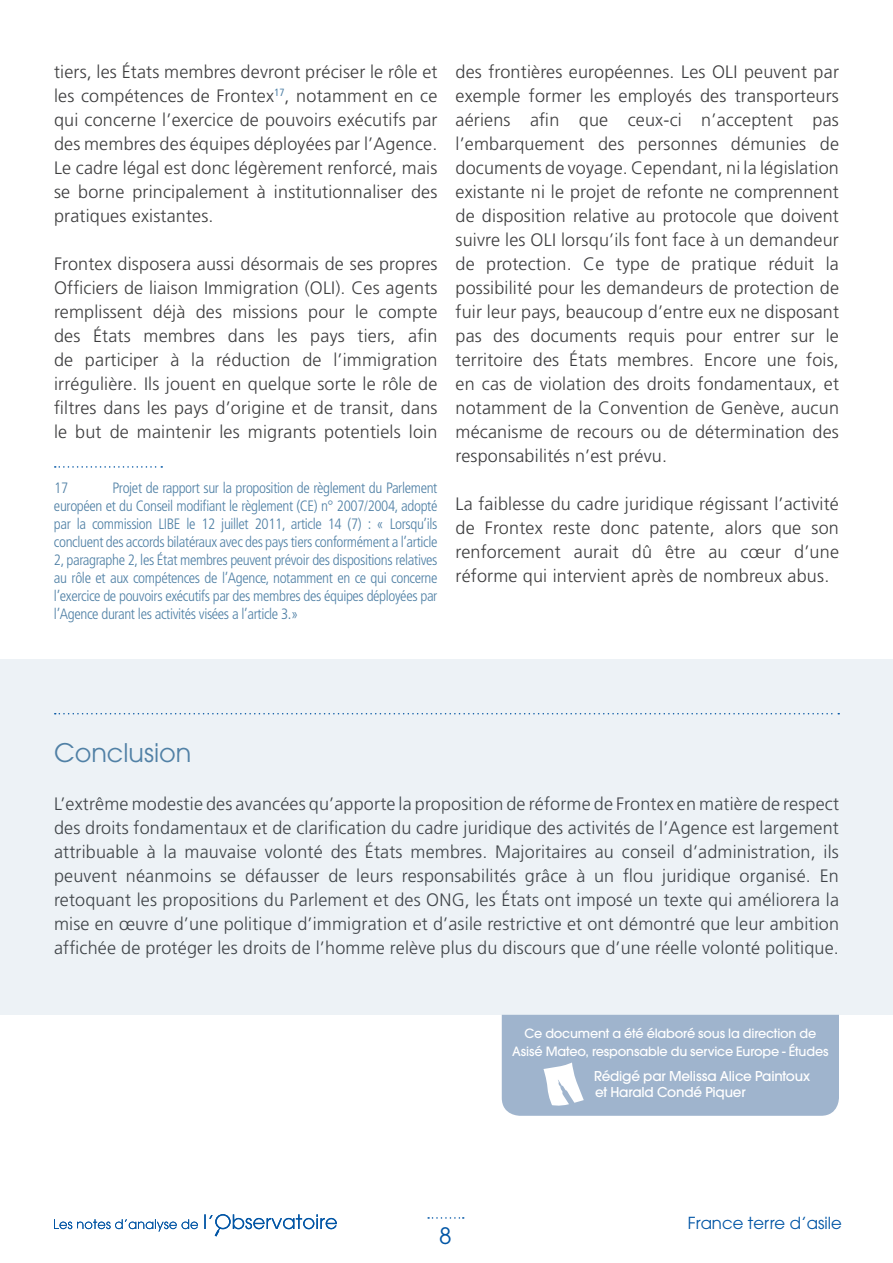
<style>
.page{position:relative;width:893px;height:1263px;background:#fff}
.page>*{position:absolute;margin:0;border:0;box-sizing:border-box;transform-origin:0 0}
.t1{font:25.5px "ITC Avant Garde Pro";color:#5181a6}
.t2{font:22.5px "ITC Avant Garde Pro";color:#0155a5}
.t3{font:300 18px/24px "Frutiger";letter-spacing:.01em;color:#3e3e3f;text-align:justify}
.t4{font:16.5px "ITC Avant Garde Pro";color:#0155a5}
.t5{font:300 condensed 15px/18px "Frutiger";letter-spacing:-.025em;color:#5181a6;text-align:justify}
.t6{font:500 13.5px/16.2px "ITC Avant Garde Pro";letter-spacing:-.015em;color:#fff}
.t7{font:500 12.75px/18px "ITC Avant Garde Pro";letter-spacing:-.015em;color:#fff;text-align:center}
</style>
<div class="page">
<svg style="left:54px;top:1219px;width:144px;height:12px"></svg>
<svg style="left:204px;top:1214px;width:133px;height:22px"></svg>
<svg style="left:55px;top:466px;width:107px;height:2px"></svg>
<div style="left:0;top:659px;width:893px;height:356px;background:#edf2f6"></div>
<div style="left:502px;top:1015px;width:337px;height:101px;background:#9fb4cd"></div>
<svg style="left:428px;top:1217px;width:36px;height:2px"></svg>
<p class="t3" style="left:54px;top:60px;width:385px">tiers, les États membres devront préciser le rôle et les compétences de Frontex<sup>17</sup>, notamment en ce qui concerne l’exercice de pouvoirs exécutifs par des membres des équipes déployées par l’Agence.<br>Le cadre légal est donc légèrement renforcé, mais se borne principalement à institutionnaliser des pratiques existantes.</p>
<p class="t3" style="left:54px;top:252px;width:385px">Frontex disposera aussi désormais de ses propres Officiers de liaison Immigration (OLI). Ces agents remplissent déjà des missions pour le compte des États membres dans les pays tiers, afin de participer à la réduction de l’immigration irrégulière. Ils jouent en quelque sorte le rôle de filtres dans les pays d’origine et de transit, dans le but de maintenir les migrants potentiels loin</p>
<p class="t5" style="left:54px;top:479px;width:385px;text-indent:58px">Projet de rapport sur la proposition de règlement du Parlement européen et du Conseil modifiant le règlement (CE) n° 2007/2004, adopté par la commission LI BE le 12 juillet 2011, article 14 (7) : « Lorsqu’ils concluent des accords bilatéraux avec des pays tiers conformément a l’article 2, paragraphe 2, les État membres peuvent prévoir des dispositions relatives au rôle et aux compétences de l’Agence, notamment en ce qui concerne l’exercice de pouvoirs exécutifs par des membres des équipes déployées par l’Agence durant les activités visées a l’article 3.»</p>
<p class="t5" style="left:54px;top:479px;width:16px">17</p>
<p class="t3" style="left:455px;top:60px;width:385px">des frontières européennes. Les OLI peuvent par exemple former les employés des transporteurs aériens afin que ceux-ci n’acceptent pas l’embarquement des personnes démunies de documents de voyage. Cependant, ni la législation existante ni le projet de refonte ne comprennent de disposition relative au protocole que doivent suivre les OLI lorsqu’ils font face à un demandeur de protection. Ce type de pratique réduit la possibilité pour les demandeurs de protection de fuir leur pays, beaucoup d’entre eux ne disposant pas des documents requis pour entrer sur le territoire des États membres. Encore une fois, en cas de violation des droits fondamentaux, et notamment de la Convention de Genève, aucun mécanisme de recours ou de détermination des responsabilités n’est prévu.</p>
<p class="t3" style="left:455px;top:492px;width:385px">La faiblesse du cadre juridique régissant l’activité de Frontex reste donc patente, alors que son renforcement aurait dû être au cœur d’une réforme qui intervient après de nombreux abus.</p>
<h1 class="t1" style="left:54px;top:737px;width:139px">Conclusion</h1>
<p class="t3" style="left:54px;top:792px;width:786px">L’extrême modestie des avancées qu’apporte la proposition de réforme de Frontex en matière de respect des droits fondamentaux et de clarification du cadre juridique des activités de l’Agence est largement attribuable à la mauvaise volonté des États membres. Majoritaires au conseil d’administration, ils peuvent néanmoins se défausser de leurs responsabilités grâce à un flou juridique organisé. En retoquant les propositions du Parlement et des ONG, les États ont imposé un texte qui améliorera la mise en œuvre d’une politique d’immigration et d’asile restrictive et ont démontré que leur ambition affichée de protéger les droits de l’homme relève plus du discours que d’une réelle volonté politique.</p>
<p class="t2" style="left:439px;top:1222px;width:14px">8</p>
<p class="t7" style="left:512px;top:1024px;width:318px">Ce document a été élaboré sous la direction de<br>Asisé Mateo, responsable du service Europe - Études</p>
<p class="t6" style="left:594px;top:1068px;width:217px">Rédigé par Melissa Alice Paintoux et Harald Condé Piquer</p>
<p class="t4" style="left:688px;top:1213px;width:156px">France terre d’asile</p>
</div>
